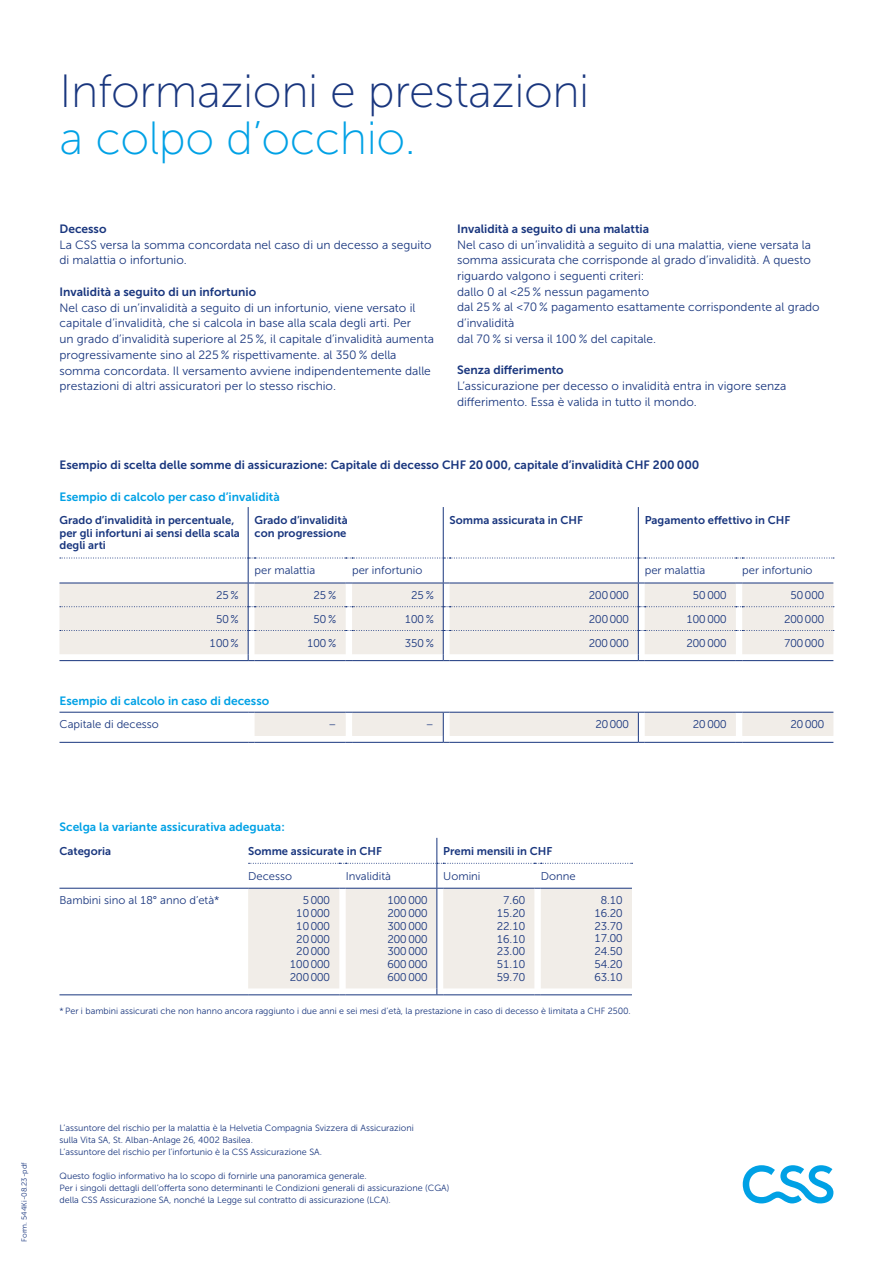
<style>
.page{position:relative;width:893px;height:1263px;background:#fff}
.page>*{position:absolute;margin:0;border:0;box-sizing:border-box;transform-origin:0 0}
.t1{font:46.5px "Museo Sans 100";letter-spacing:-.01em;color:#19367e}
.t2{font:46.5px "Museo Sans 100";letter-spacing:-.01em;color:#00a1e5}
.t3{font:12px/15.8px "Museo Sans 300";color:#19367e}
.t4{font:12px "Museo Sans 700";color:#19367e}
.t5{font:12px "Museo Sans 700";color:#00a1e5}
.t6{font:11.25px/12.8px "Museo Sans 300";color:#19367e;text-align:center}
.t7{font:11.25px/12.8px "Museo Sans 700";color:#19367e}
.t8{font:9px/12px "Museo Sans 300";color:#19367e}
.t9{font:7.5px "Museo Sans 300";color:#19367e}
</style>
<div class="page">
<svg style="left:743px;top:1165px;width:90px;height:38px"></svg>
<hr style="left:59px;top:660px;width:189px;height:1px;background:#19367e">
<hr style="left:248px;top:507px;width:1px;height:51px;background:#19367e">
<hr style="left:638px;top:507px;width:1px;height:51px;background:#19367e">
<hr style="left:443px;top:507px;width:1px;height:51px;background:#19367e">
<hr style="left:59px;top:583px;width:189px;height:1px;background:#19367e">
<svg style="left:60px;top:558px;width:774px;height:103px"></svg>
<hr style="left:742px;top:583px;width:91px;height:1px;background:#19367e">
<hr style="left:59px;top:994px;width:189px;height:1px;background:#19367e">
<hr style="left:59px;top:888px;width:189px;height:1px;background:#19367e">
<svg style="left:248px;top:838px;width:385px;height:157px"></svg>
<hr style="left:541px;top:888px;width:91px;height:1px;background:#19367e">
<hr style="left:60px;top:742px;width:188px;height:1px;background:#19367e">
<hr style="left:60px;top:712px;width:188px;height:1px;background:#19367e">
<svg style="left:248px;top:712px;width:585px;height:31px"></svg>
<hr style="left:742px;top:712px;width:91px;height:1px;background:#19367e">
<h1 class="t1" style="left:60px;top:66px;width:531px">Informazioni e prestazioni</h1>
<h1 class="t2" style="left:60px;top:113px;width:358px">a colpo d’occhio.</h1>
<p class="t4" style="left:60px;top:222px;width:49px">Decesso</p>
<p class="t3" style="left:60px;top:237px;width:374px">La CSS versa la somma concordata nel caso di un decesso a seguito di malattia o infortunio.</p>
<p class="t4" style="left:60px;top:285px;width:198px">Invalidità a seguito di un infortunio</p>
<p class="t3" style="left:60px;top:300px;width:376px">Nel caso di un’invalidità a seguito di un infortunio, viene versato il capitale d’invalidità, che si calcola in base alla scala degli arti. Per<br>un grado d’invalidità superiore al 25 %, il capitale d’invalidità aumenta progressivamente sino al 225 % rispettivamente. al 350 % della somma concordata. Il versamento avviene indipendentemente dalle prestazioni di altri assicuratori per lo stesso rischio.</p>
<p class="t4" style="left:457px;top:222px;width:194px">Invalidità a seguito di una malattia</p>
<p class="t3" style="left:457px;top:237px;width:364px">Nel caso di un’invalidità a seguito di una malattia, viene versata la somma assicurata che corrisponde al grado d’invalidità. A questo riguardo valgono i seguenti criteri:<br>dallo 0 al &lt; 25 % nessun pagamento<br>dal 25 % al &lt; 70 % pagamento esattamente corrispondente al grado d’invalidità<br>dal 70 % si versa il 100 % del capitale.</p>
<p class="t4" style="left:457px;top:364px;width:108px">Senza differimento</p>
<p class="t3" style="left:457px;top:378px;width:331px">L’assicurazione per decesso o invalidità entra in vigore senza differimento. Essa è valida in tutto il mondo.</p>
<p class="t4" style="left:59px;top:458px;width:641px">Esempio di scelta delle somme di assicurazione: Capitale di decesso CHF 20 000, capitale d’invalidità CHF 200 000</p>
<p class="t5" style="left:59px;top:490px;width:222px">Esempio di calcolo per caso d’invalidità</p>
<p class="t7" style="left:59px;top:514px;width:182px">Grado d’invalidità in percentuale, per gli infortuni ai sensi della scala degli arti</p>
<p class="t7" style="left:255px;top:514px;width:95px">Grado d’invalidità con progressione</p>
<p class="t7" style="left:450px;top:514px;width:135px">Somma assicurata in CHF</p>
<p class="t7" style="left:645px;top:514px;width:147px">Pagamento effettivo in CHF</p>
<p class="t6" style="left:255px;top:564px;width:62px">per malattia</p>
<p class="t6" style="left:352px;top:564px;width:72px">per infortunio</p>
<p class="t6" style="left:645px;top:564px;width:62px">per malattia</p>
<p class="t6" style="left:742px;top:564px;width:72px">per infortunio</p>
<p class="t6" style="left:216px;top:589px;width:24px">25%</p>
<p class="t6" style="left:314px;top:589px;width:24px">25%</p>
<p class="t6" style="left:411px;top:589px;width:24px">25%</p>
<p class="t6" style="left:589px;top:589px;width:42px">200 000</p>
<p class="t6" style="left:693px;top:589px;width:35px">50 000</p>
<p class="t6" style="left:790px;top:589px;width:35px">50 000</p>
<p class="t6" style="left:216px;top:613px;width:24px">50%</p>
<p class="t6" style="left:314px;top:613px;width:24px">50%</p>
<p class="t6" style="left:405px;top:613px;width:31px">100 %</p>
<p class="t6" style="left:589px;top:613px;width:42px">200 000</p>
<p class="t6" style="left:686px;top:613px;width:42px">100 000</p>
<p class="t6" style="left:784px;top:613px;width:42px">200 000</p>
<p class="t6" style="left:210px;top:636px;width:31px">100 %</p>
<p class="t6" style="left:307px;top:636px;width:31px">100 %</p>
<p class="t6" style="left:405px;top:636px;width:31px">350 %</p>
<p class="t6" style="left:589px;top:636px;width:42px">200 000</p>
<p class="t6" style="left:686px;top:636px;width:42px">200 000</p>
<p class="t6" style="left:784px;top:636px;width:42px">700 000</p>
<p class="t5" style="left:60px;top:694px;width:211px">Esempio di calcolo in caso di decesso</p>
<p class="t6" style="left:60px;top:718px;width:101px">Capitale di decesso</p>
<p class="t6" style="left:328px;top:718px;width:9px">–</p>
<p class="t6" style="left:426px;top:718px;width:9px">–</p>
<p class="t6" style="left:595px;top:718px;width:35px">20 000</p>
<p class="t6" style="left:693px;top:718px;width:35px">20 000</p>
<p class="t6" style="left:790px;top:718px;width:35px">20 000</p>
<p class="t5" style="left:59px;top:820px;width:227px">Scelga la variante assicurativa adeguata:</p>
<p class="t7" style="left:59px;top:844px;width:53px">Categoria</p>
<p class="t7" style="left:248px;top:844px;width:135px">Somme assicurate in CHF</p>
<p class="t7" style="left:443px;top:844px;width:111px">Premi mensili in CHF</p>
<p class="t6" style="left:248px;top:869px;width:45px">Decesso</p>
<p class="t6" style="left:346px;top:869px;width:47px">Invalidità</p>
<p class="t6" style="left:443px;top:869px;width:39px">Uomini</p>
<p class="t6" style="left:541px;top:869px;width:36px">Donne</p>
<p class="t6" style="left:59px;top:894px;width:162px">Bambini sino al 18° anno d’età*</p>
<p class="t6" style="left:290px;top:894px;width:42px;text-align:right">5 000<br>10 000<br>10 000<br>20 000<br>20 000<br>100 000<br>200 000</p>
<p class="t6" style="left:387px;top:894px;width:42px;text-align:justify">100 000<br>200 000<br>300 000<br>200 000<br>300 000<br>600 000<br>600 000</p>
<p class="t6" style="left:497px;top:894px;width:30px">7.60<br>15.20<br>22.10<br>16.10<br>23.00<br>51.10<br>59.70</p>
<p class="t6" style="left:594px;top:894px;width:30px">8.10<br>16.20<br>23.70<br>17.00<br>24.50<br>54.20<br>63.10</p>
<p class="t8" style="left:59px;top:1005px;width:573px">* Per i bambini assicurati che non hanno ancora raggiunto i due anni e sei mesi d’età, la prestazione in caso di decesso è limitata a CHF 2500.</p>
<p class="t9" style="left:20px;top:1242px;width:81px;rotate:-90deg">Form. 544Ki-08.23-pdf</p>
<p class="t8" style="left:60px;top:1121px;width:356px">L’assuntore del rischio per la malattia è la Helvetia Compagnia Svizzera di Assicurazioni sulla Vita SA, St. Alban-Anlage 26, 4002 Basilea.<br>L’assuntore del rischio per l’infortunio è la CSS Assicurazione SA.</p>
<p class="t8" style="left:60px;top:1169px;width:391px">Questo foglio informativo ha lo scopo di fornirle una panoramica generale.<br>Per i singoli dettagli dell’offerta sono determinanti le Condizioni generali di assicurazione (CGA) della CSS Assicurazione SA, nonché la Legge sul contratto di assicurazione (LCA).</p>
</div>
